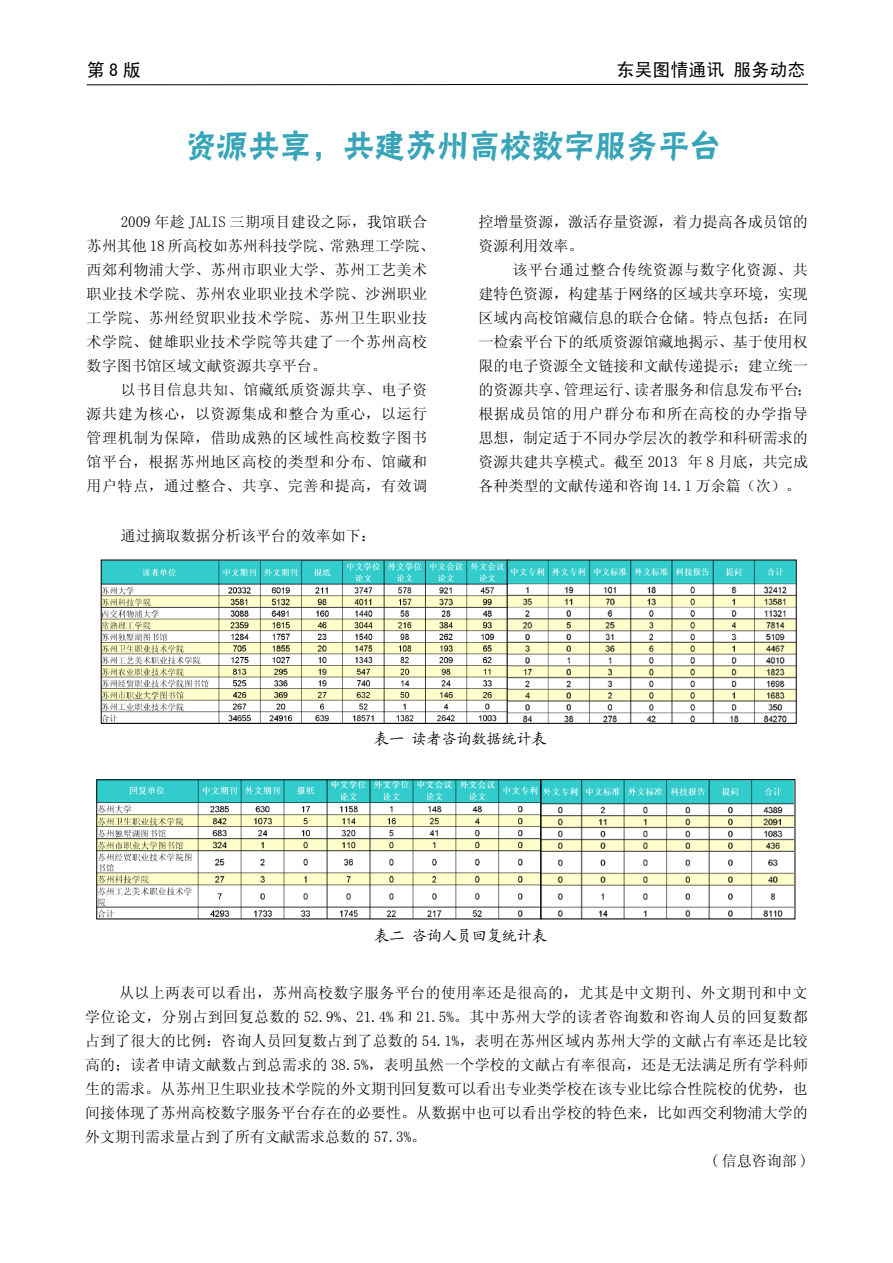
<style>
.page{position:relative;width:893px;height:1263px;background:#fff}
.page>*{position:absolute;margin:0;border:0;box-sizing:border-box;transform-origin:0 0}
.t1{font:31.5px "FZYHJW GB1 0";color:#38a4b9}
.t2{font:18px "Sim Hei";color:#000}
.t3{font:15px/24px "Sim Sun";letter-spacing:.005em;color:#000}
.t4{font:15px/24px "Sim Sun";letter-spacing:.035em;color:#000}
.t5{font:15px "Sim Sun";letter-spacing:.025em;color:#000}
.t6{font:15px "Kai Ti GB2312";color:#000}
</style>
<div class="page">
<svg style="left:86px;top:84px;width:722px;height:1px"></svg>
<img style="left:99px;top:781px;width:694px;height:136px">
<div style="left:541px;top:779px;width:254px;height:140px;border:1px solid #000"></div>
<img style="left:103px;top:562px;width:691px;height:159px">
<p class="t2" style="left:87px;top:61px;width:55px">第8版</p>
<p class="t2" style="left:617px;top:61px;width:190px">东吴图情通讯 服务动态</p>
<h1 class="t1" style="left:185px;top:127px;width:537px">资源共享，共建苏州高校数字服务平台</h1>
<p class="t4" style="left:87px;top:210px;width:350px;text-indent:34px">2009 年趁 JALIS 三期项目建设之际，我馆联合苏州其他 18 所高校如苏州科技学院、常熟理工学院、西郊利物浦大学、苏州市职业大学、苏州工艺美术职业技术学院、苏州农业职业技术学院、沙洲职业工学院、苏州经贸职业技术学院、苏州卫生职业技术学院、健雄职业技术学院等共建了一个苏州高校数字图书馆区域文献资源共享平台。</p>
<p class="t3" style="left:87px;top:378px;width:342px;text-align:justify;text-indent:34px">以书目信息共知、馆藏纸质资源共享、电子资源共建为核心，以资源集成和整合为重心，以运行管理机制为保障，借助成熟的区域性高校数字图书馆平台，根据苏州地区高校的类型和分布、馆藏和用户特点，通过整合、共享、完善和提高，有效调</p>
<p class="t3" style="left:121px;top:524px;width:257px">通过摘取数据分析该平台的效率如下：</p>
<p class="t3" style="left:478px;top:210px;width:331px">控增量资源，激活存量资源，着力提高各成员馆的资源利用效率。</p>
<p class="t3" style="left:478px;top:258px;width:335px;text-indent:34px">该平台通过整合传统资源与数字化资源、共建特色资源，构建基于网络的区域共享环境，实现区域内高校馆藏信息的联合仓储。特点包括：在同一检索平台下的纸质资源馆藏地揭示、基于使用权限的电子资源全文链接和文献传递提示；建立统一的资源共享、管理运行、读者服务和信息发布平台；根据成员馆的用户群分布和所在高校的办学指导思想，制定适于不同办学层次的教学和科研需求的资源共建共享模式。截至 2013 年 8 月底，共完成各种类型的文献传递和咨询 14.1 万余篇（次）。</p>
<p class="t6" style="left:374px;top:731px;width:174px">表一 读者咨询数据统计表</p>
<p class="t6" style="left:375px;top:928px;width:174px">表二 咨询人员回复统计表</p>
<p class="t3" style="left:119px;top:980px;width:690px">从以上两表可以看出，苏州高校数字服务平台的使用率还是很高的，尤其是中文期刊、外文期刊和中文</p>
<p class="t5" style="left:85px;top:1009px;width:724px">学位论文，分别占到回复总数的 52.9%、21.4% 和 21.5%。其中苏州大学的读者咨询数和咨询人员的回复数都</p>
<p class="t3" style="left:85px;top:1028px;width:724px">占到了很大的比例：咨询人员回复数占到了总数的 54.1%，表明在苏州区域内苏州大学的文献占有率还是比较</p>
<p class="t3" style="left:85px;top:1052px;width:725px">高的；读者申请文献数占到总需求的 38.5%，表明虽然一个学校的文献占有率很高，还是无法满足所有学科师</p>
<p class="t3" style="left:85px;top:1076px;width:724px">生的需求。从苏州卫生职业技术学院的外文期刊回复数可以看出专业类学校在该专业比综合性院校的优势，也</p>
<p class="t3" style="left:85px;top:1100px;width:724px">间接体现了苏州高校数字服务平台存在的必要性。从数据中也可以看出学校的特色来，比如西交利物浦大学的</p>
<p class="t3" style="left:85px;top:1124px;width:343px">外文期刊需求量占到了所有文献需求总数的 57.3%。</p>
<p class="t3" style="left:710px;top:1148px;width:99px">( 信息咨询部 )</p>
</div>
